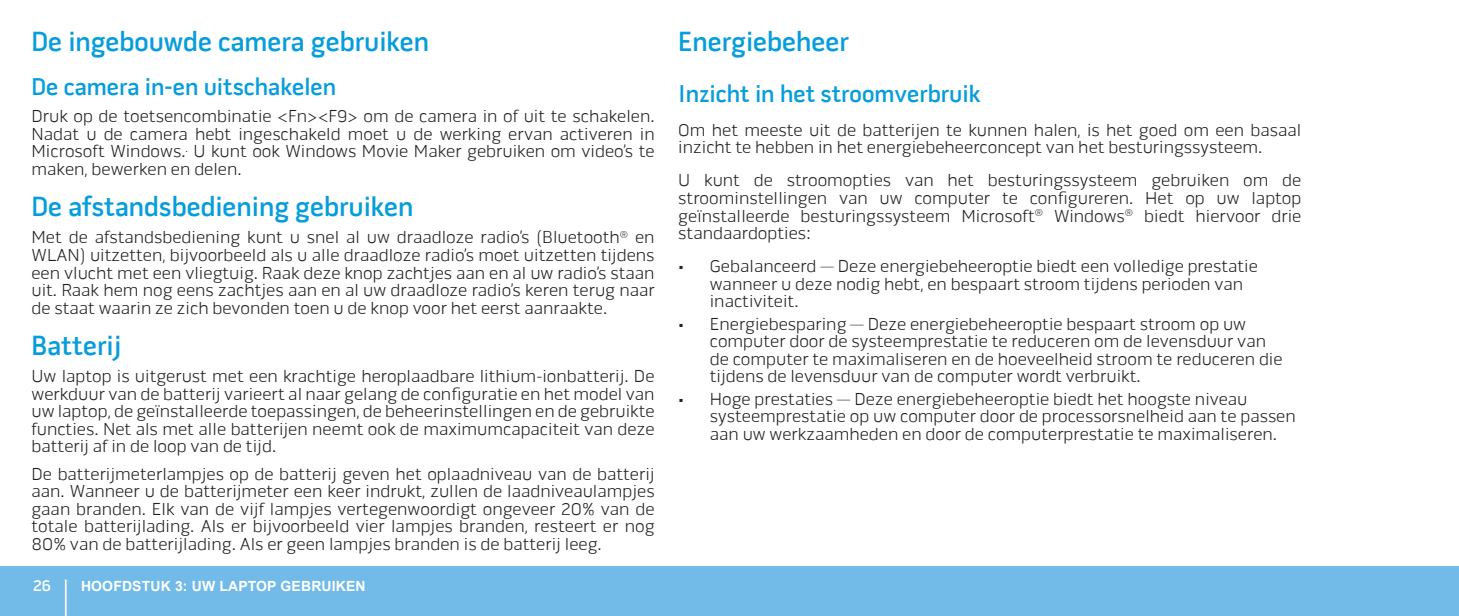
<style>
.page{position:relative;width:1459px;height:616px;background:#fff}
.page>*{position:absolute;margin:0;border:0;box-sizing:border-box;transform-origin:0 0}
.t1{font:600 28px "Pill Gothic 600 mg";color:#069ddc}
.t2{font:600 24.5px "Pill Gothic 600 mg";color:#069ddc}
.t3{font:300 17.5px/17.5px "Pill Alt 600 mg";color:#231f20;text-align:justify}
.t4{font:500 15.75px "Pill Alt 600 mg";color:#fff}
.t5{font:700 14px "Arial";letter-spacing:.01em;color:#fff}
</style>
<div class="page">
<div style="left:0;top:566px;width:1458px;height:49px;background:#72bbe8"></div>
<hr style="left:1458px;top:566px;width:1px;height:49px;background:#72bbe8">
<hr style="left:65px;top:579px;width:2px;height:36px;background:#fff">
<h1 class="t1" style="left:32px;top:24px;width:399px">De ingebouwde camera gebruiken</h1>
<h2 class="t2" style="left:32px;top:72px;width:306px">De camera in-en uitschakelen</h2>
<p class="t3" style="left:32px;top:108px;width:624px">Druk op de toetsencombinatie &lt;Fn&gt;&lt;F9&gt; om de camera in of uit te schakelen.<br>Nadat u de camera hebt ingeschakeld moet u de werking ervan activeren in Microsoft Windows.<sup>.</sup> U kunt ook Windows Movie Maker gebruiken om video’s te maken, bewerken en delen.</p>
<h1 class="t1" style="left:32px;top:189px;width:383px">De afstandsbediening gebruiken</h1>
<p class="t3" style="left:31px;top:229px;width:624px">Met de afstandsbediening kunt u snel al uw draadloze radio’s (Bluetooth<sup>®</sup> en WLAN) uitzetten, bijvoorbeeld als u alle draadloze radio’s moet uitzetten tijdens een vlucht met een vliegtuig. Raak deze knop zachtjes aan en al uw radio’s staan uit. Raak hem nog eens zachtjes aan en al uw draadloze radio’s keren terug naar de staat waarin ze zich bevonden toen u de knop voor het eerst aanraakte.</p>
<h1 class="t1" style="left:32px;top:328px;width:91px">Batterij</h1>
<p class="t3" style="left:31px;top:367px;width:624px">Uw laptop is uitgerust met een krachtige heroplaadbare lithium-ionbatterij. De werkduur van de batterij varieert al naar gelang de configuratie en het model van uw laptop, de geïnstalleerde toepassingen, de beheerinstellingen en de gebruikte functies. Net als met alle batterijen neemt ook de maximumcapaciteit van deze batterij af in de loop van de tijd.</p>
<p class="t3" style="left:31px;top:464px;width:624px">De batterijmeterlampjes op de batterij geven het oplaadniveau van de batterij aan. Wanneer u de batterijmeter een keer indrukt, zullen de laadniveaulampjes gaan branden. Elk van de vijf lampjes vertegenwoordigt ongeveer 20% van de totale batterijlading. Als er bijvoorbeeld vier lampjes branden, resteert er nog 80% van de batterijlading. Als er geen lampjes branden is de batterij leeg.</p>
<p class="t4" style="left:33px;top:576px;width:19px">26</p>
<p class="t5" style="left:81px;top:576px;width:286px">HOOFDSTUK 3: UW LAPTOP GEBRUIKEN</p>
<h1 class="t1" style="left:678px;top:24px;width:172px">Energiebeheer</h1>
<h2 class="t2" style="left:678px;top:79px;width:304px">Inzicht in het stroomverbruik</h2>
<p class="t3" style="left:678px;top:121px;width:624px">Om het meeste uit de batterijen te kunnen halen, is het goed om een basaal inzicht te hebben in het energiebeheerconcept van het besturingssysteem.</p>
<p class="t3" style="left:678px;top:172px;width:624px">U kunt de stroomopties van het besturingssysteem gebruiken om de stroominstellingen van uw computer te configureren. Het op uw laptop geïnstalleerde besturingssysteem Microsoft<sup>®</sup> Windows<sup>®</sup> biedt hiervoor drie standaardopties:</p>
<p class="t3" style="left:710px;top:257px;width:549px;text-align:left;text-indent:-32px">• Gebalanceerd — Deze energiebeheeroptie biedt een volledige prestatie wanneer u deze nodig hebt, en bespaart stroom tijdens perioden van inactiviteit.</p>
<p class="t3" style="left:710px;top:315px;width:574px;text-align:left;text-indent:-32px">• Energiebesparing — Deze energiebeheeroptie bespaart stroom op uw computer door de systeemprestatie te reduceren om de levensduur van de computer te maximaliseren en de hoeveelheid stroom te reduceren die tijdens de levensduur van de computer wordt verbruikt.</p>
<p class="t3" style="left:710px;top:390px;width:587px;text-align:left;text-indent:-32px">• Hoge prestaties — Deze energiebeheeroptie biedt het hoogste niveau systeemprestatie op uw computer door de processorsnelheid aan te passen aan uw werkzaamheden en door de computerprestatie te maximaliseren.</p>
</div>
